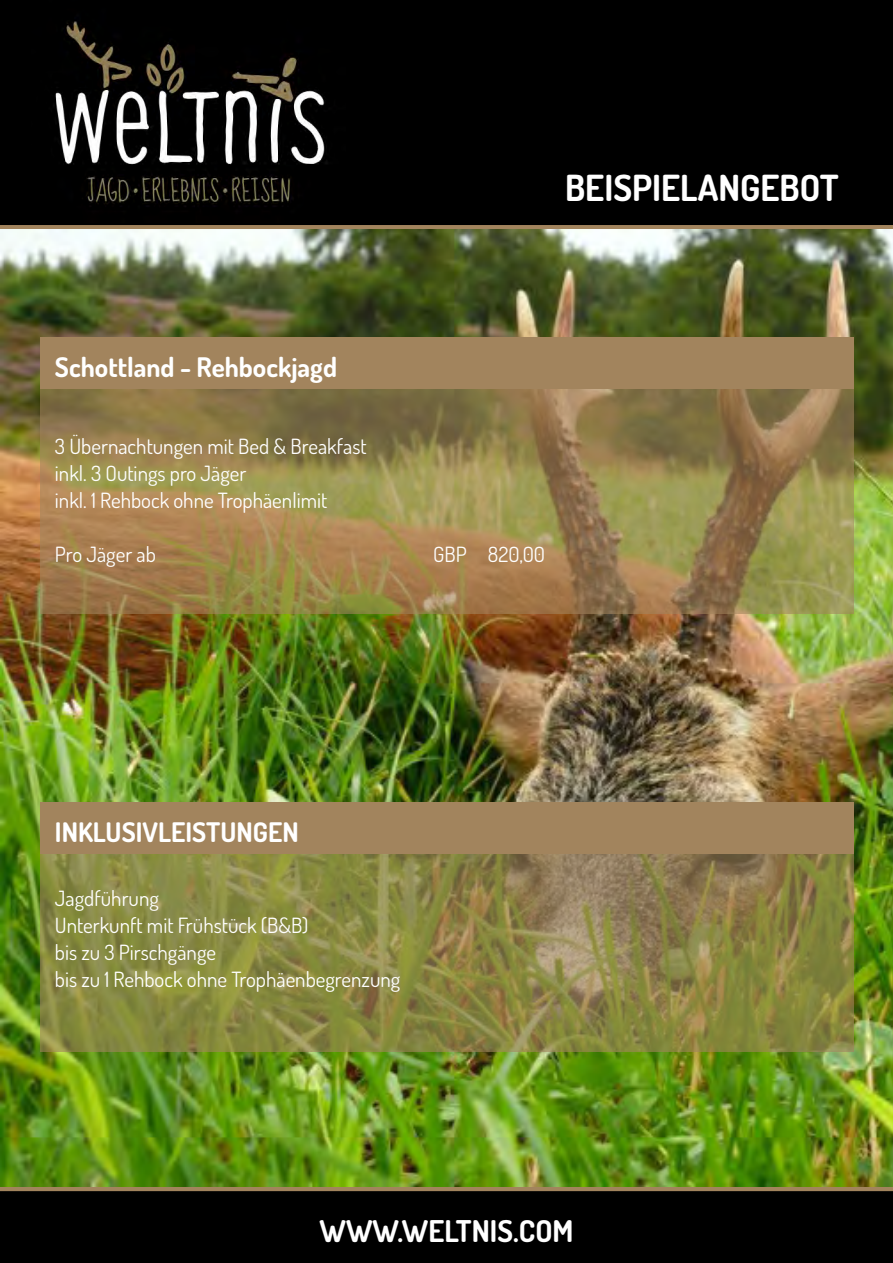
<style>
.page{position:relative;width:893px;height:1263px;background:#fff}
.page>*{position:absolute;margin:0;border:0;box-sizing:border-box;transform-origin:0 0}
.t1{font:700 36px "Dosis";color:#fff}
.t2{font:700 30px "Dosis";color:#fff}
.t3{font:700 27px "Dosis";color:#fff}
.t4{font:21px "Dosis";color:#fff}
</style>
<div class="page">
<div style="left:0;top:1186px;width:893px;height:77px;background:#000"></div>
<div style="left:0;top:0;width:893px;height:225px;background:#000"></div>
<hr style="left:0;top:1187px;width:893px;height:4px;background:#a2845d">
<div style="left:0;top:225px;width:893px;height:5px;background:#a2845d"></div>
<img style="left:55px;top:21px;width:272px;height:186px">
<img style="left:0;top:230px;width:893px;height:957px">
<svg style="left:40px;top:854px;width:813px;height:198px;background:#8a8645"></svg>
<div style="left:40px;top:803px;width:813px;height:51px;background:#a2845d"></div>
<svg style="left:40px;top:388px;width:813px;height:226px;background:#98824e"></svg>
<div style="left:40px;top:338px;width:813px;height:50px;background:#a2845d"></div>
<p class="t1" style="left:565px;top:165px;width:275px">BEISPIELANGEBOT</p>
<p class="t3" style="left:55px;top:350px;width:284px">Schottland - Rehbockjagd</p>
<p class="t4" style="left:55px;top:433px;width:313px">3 Übernachtungen mit Bed &amp; Breakfast</p>
<p class="t4" style="left:55px;top:460px;width:193px">inkl. 3 Outings pro Jäger</p>
<p class="t4" style="left:55px;top:487px;width:274px">inkl. 1 Rehbock ohne Trophäenlimit</p>
<p class="t4" style="left:55px;top:541px;width:102px">Pro Jäger ab</p>
<p class="t4" style="left:433px;top:541px;width:113px">GBP 820,00</p>
<p class="t3" style="left:55px;top:815px;width:245px">INKLUSIVLEISTUNGEN</p>
<p class="t4" style="left:55px;top:884px;width:105px">Jagdführung</p>
<p class="t4" style="left:55px;top:911px;width:255px">Unterkunft mit Frühstück (B&amp;B)</p>
<p class="t4" style="left:55px;top:938px;width:163px">bis zu 3 Pirschgänge</p>
<p class="t4" style="left:55px;top:965px;width:347px">bis zu 1 Rehbock ohne Trophäenbegrenzung</p>
<p class="t2" style="left:319px;top:1212px;width:255px">WWW.WELTNIS.COM</p>
</div>
